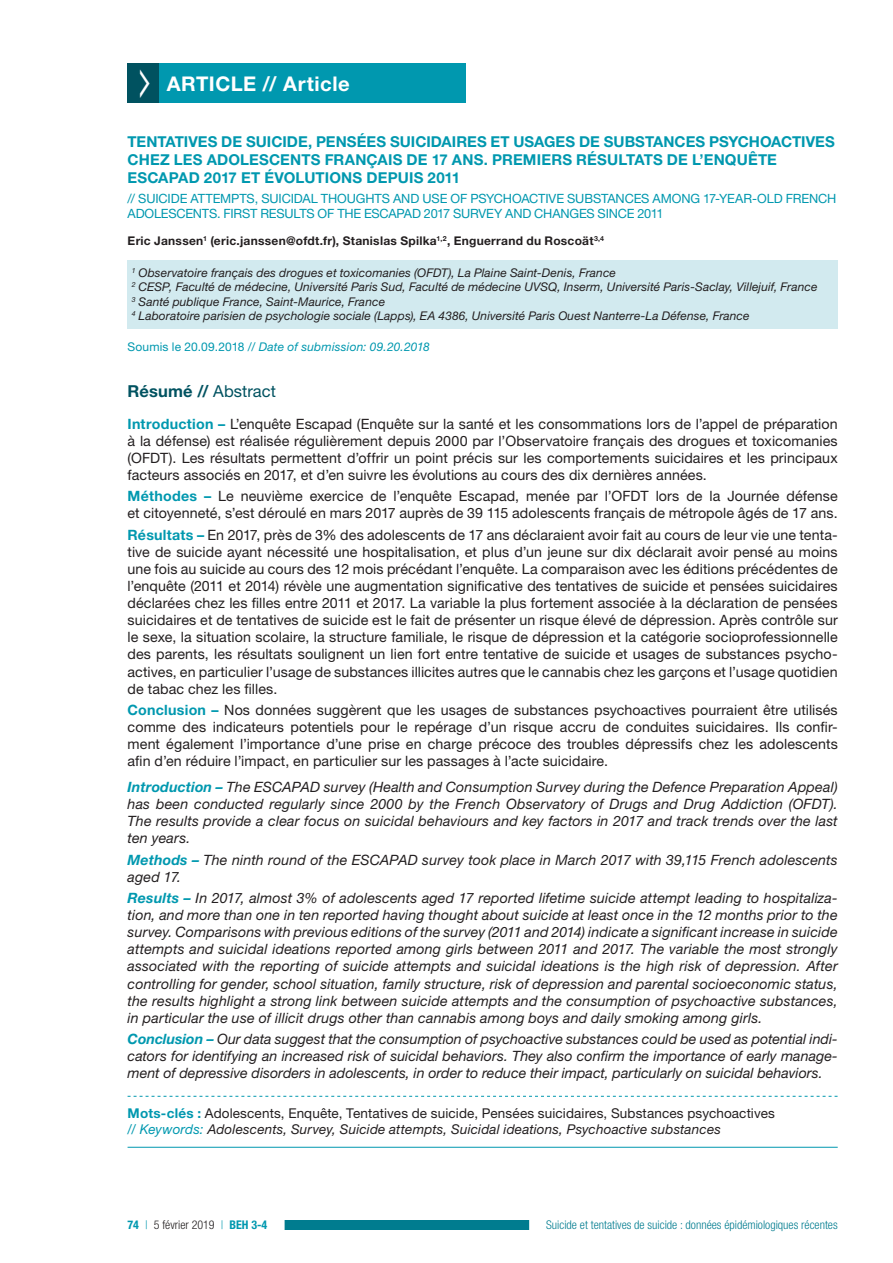
<style>
.page{position:relative;width:893px;height:1263px;background:#fff}
.page>*{position:absolute;margin:0;border:0;box-sizing:border-box;transform-origin:0 0}
.t1{font:700 20.25px "Helvetica Neue LT Std";letter-spacing:.025em;color:#fff}
.t2{font:700 16.5px "Helvetica Neue LT Std";letter-spacing:.01em;color:#005260}
.t3{font:700 15px/18px "Helvetica Neue LT Std";letter-spacing:.005em;color:#0098af}
.t4{font:14.25px/17.1px "Helvetica Neue LT Std";letter-spacing:.005em;color:#231f20;text-align:justify}
.t5{font:italic 14.25px/17.1px "Helvetica Neue LT Std";letter-spacing:.01em;color:#231f20;text-align:justify}
.t6{font:13.5px/16.2px "Helvetica Neue LT Std";letter-spacing:.01em;color:#231f20}
.t7{font:12.75px/15.3px "Helvetica Neue LT Std";letter-spacing:-.015em;color:#0098af}
.t8{font:italic 12px/14.4px "Helvetica Neue LT Std";letter-spacing:.01em;color:#231f20}
.t9{font:700 12px "Helvetica Neue LT Std";letter-spacing:.025em;color:#231f20}
.t10{font:300 condensed 12px "Helvetica Neue LT Std";color:#007c8f}
.t11{font:italic 12px "Helvetica Neue LT Std";letter-spacing:.015em;color:#0098af}
.t12{font:300 condensed 12px "Helvetica Neue LT Std";color:#231f20}
.s1{font-style:normal}
.s2{font-weight:400}
.s3{font-weight:700;color:#0098af}
.s4{font-style:italic;color:#0098af}
.s5{font-style:italic}
.s6{color:#0098af}
</style>
<div class="page">
<div style="left:242px;top:1221px;width:596px;height:9px;background:#007c8f"></div>
<div style="left:110px;top:1219px;width:175px;height:12px;background:#fff"></div>
<div style="left:529px;top:1218px;width:326px;height:13px;background:#fff"></div>
<div style="left:159px;top:64px;width:307px;height:39px;background:#0098af"></div>
<div style="left:128px;top:260px;width:710px;height:68px;background:#d2eaef"></div>
<svg style="left:128px;top:1096px;width:710px;height:1px"></svg>
<hr style="left:128px;top:1147px;width:710px;height:1px;background:#0098af">
<div style="left:128px;top:64px;width:31px;height:39px;background:#005260"></div>
<h1 class="t1" style="left:167px;top:71px;width:184px">ARTICLE // Article</h1>
<p class="t3" style="left:128px;top:133px;width:709px">TENTATIVES DE SUICIDE, PENSÉES SUICIDAIRES ET USAGES DE SUBSTANCES PSYCHOACTIVES<br>CHEZ LES ADOLESCENTS FRANÇAIS DE 17 ANS. PREMIERS RÉSULTATS DE L’ENQUÊTE<br>ESCAPAD 2017 ET ÉVOLUTIONS DEPUIS 2011</p>
<p class="t7" style="left:128px;top:190px;width:710px">// SUICIDE ATTEMPTS, SUICIDAL THOUGHTS AND USE OF PSYCHOACTIVE SUBSTANCES AMONG 17-YEAR-OLD FRENCH<br>ADOLESCENTS. FIRST RESULTS OF THE ESCAPAD 2017 SURVEY AND CHANGES SINCE 2011</p>
<p class="t9" style="left:128px;top:234px;width:478px">Eric Janssen<sup>1</sup> (eric.janssen@ofdt.fr), Stanislas Spilka<sup>1,2</sup>, Enguerrand du Roscoät<sup>3,4</sup></p>
<p class="t8" style="left:132px;top:265px;width:687px"><sup>1</sup> Observatoire français des drogues et toxicomanies (OFDT), La Plaine Saint-Denis, France<br><sup>2</sup> CESP, Faculté de médecine, Université Paris Sud, Faculté de médecine UVSQ, Inserm, Université Paris-Saclay, Villejuif, France <sup>3</sup> Santé publique France, Saint-Maurice, France<br><sup>4</sup> Laboratoire parisien de psychologie sociale (Lapps), EA 4386, Université Paris Ouest Nanterre-La Défense, France</p>
<p class="t11" style="left:128px;top:340px;width:304px"><span class="s1">Soumis le 20.09.2018 //</span> Date of submission: 09.20.2018</p>
<p class="t2" style="left:128px;top:381px;width:150px">Résumé // <span class="s2">Abstract</span></p>
<p class="t4" style="left:128px;top:415px;width:712px"><span class="s3">Introduction –</span> L’enquête Escapad (Enquête sur la santé et les consommations lors de l’appel de préparation à la défense) est réalisée régulièrement depuis 2000 par l’Observatoire français des drogues et toxicomanies (OFDT). Les résultats permettent d’offrir un point précis sur les comportements suicidaires et les principaux facteurs associés en 2017, et d’en suivre les évolutions au cours des dix dernières années.</p>
<p class="t4" style="left:128px;top:487px;width:712px"><span class="s3">Méthodes –</span> Le neuvième exercice de l’enquête Escapad, menée par l’OFDT lors de la Journée défense et citoyenneté, s’est déroulé en mars 2017 auprès de 39 115 adolescents français de métropole âgés de 17 ans.</p>
<p class="t4" style="left:128px;top:526px;width:712px"><span class="s3">Résultats –</span> En 2017, près de 3% des adolescents de 17 ans déclaraient avoir fait au cours de leur vie une tenta&shy;tive de suicide ayant nécessité une hospitalisation, et plus d’un jeune sur dix déclarait avoir pensé au moins une fois au suicide au cours des 12 mois précédant l’enquête. La comparaison avec les éditions précédentes de l’enquête (2011 et 2014) révèle une augmentation significative des tentatives de suicide et pensées suicidaires déclarées chez les filles entre 2011 et 2017. La variable la plus fortement associée à la déclaration de pensées suicidaires et de tentatives de suicide est le fait de présenter un risque élevé de dépression. Après contrôle sur le sexe, la situation scolaire, la structure familiale, le risque de dépression et la catégorie socioprofessionnelle des parents, les résultats soulignent un lien fort entre tentative de suicide et usages de substances psycho&shy;actives, en particulier l’usage de substances illicites autres que le cannabis chez les garçons et l’usage quotidien de tabac chez les filles.</p>
<p class="t4" style="left:128px;top:701px;width:712px"><span class="s3">Conclusion –</span> Nos données suggèrent que les usages de substances psychoactives pourraient être utilisés comme des indicateurs potentiels pour le repérage d’un risque accru de conduites suicidaires. Ils confir&shy;ment également l’importance d’une prise en charge précoce des troubles dépressifs chez les adolescents afin d’en réduire l’impact, en particulier sur les passages à l’acte suicidaire.</p>
<p class="t5" style="left:128px;top:778px;width:712px"><span class="s3">Introduction –</span> The ESCAPAD survey (Health and Consumption Survey during the Defence Preparation Appeal) has been conducted regularly since 2000 by the French Observatory of Drugs and Drug Addiction (OFDT).<br>The results provide a clear focus on suicidal behaviours and key factors in 2017 and track trends over the last ten years.</p>
<p class="t5" style="left:128px;top:851px;width:712px"><span class="s3">Methods –</span> The ninth round of the ESCAPAD survey took place in March 2017 with 39,115 French adolescents aged 17.</p>
<p class="t5" style="left:128px;top:889px;width:712px"><span class="s3">Results –</span> In 2017, almost 3% of adolescents aged 17 reported lifetime suicide attempt leading to hospitaliza&shy;tion, and more than one in ten reported having thought about suicide at least once in the 12 months prior to the survey. Comparisons with previous editions of the survey (2011 and 2014) indicate a significant increase in suicide attempts and suicidal ideations reported among girls between 2011 and 2017. The variable the most strongly associated with the reporting of suicide attempts and suicidal ideations is the high risk of depression. After controlling for gender, school situation, family structure, risk of depression and parental socioeconomic status, the results highlight a strong link between suicide attempts and the consumption of psychoactive substances, in particular the use of illicit drugs other than cannabis among boys and daily smoking among girls.</p>
<p class="t5" style="left:128px;top:1030px;width:712px"><span class="s3">Conclusion –</span> Our data suggest that the consumption of psychoactive substances could be used as potential indi&shy;cators for identifying an increased risk of suicidal behaviors. They also confirm the importance of early manage&shy;ment of depressive disorders in adolescents, in order to reduce their impact, particularly on suicidal behaviors.</p>
<p class="t6" style="left:128px;top:1105px;width:649px"><span class="s3">Mots-clés :</span> Adolescents, Enquête, Tentatives de suicide, Pensées suicidaires, Substances psychoactives <span class="s4">// Keywords:</span> <span class="s5">Adolescents, Survey, Suicide attempts, Suicidal ideations, Psychoactive substances</span></p>
<p class="t12" style="left:128px;top:1218px;width:141px"><span class="s3">74</span> <span class="s6">|</span> 5 février 2019 <span class="s6">|</span> <span class="s3">BEH 3-4</span></p>
<p class="t10" style="left:546px;top:1218px;width:293px">Suicide et tentatives de suicide : données épidémiologiques récentes</p>
</div>
